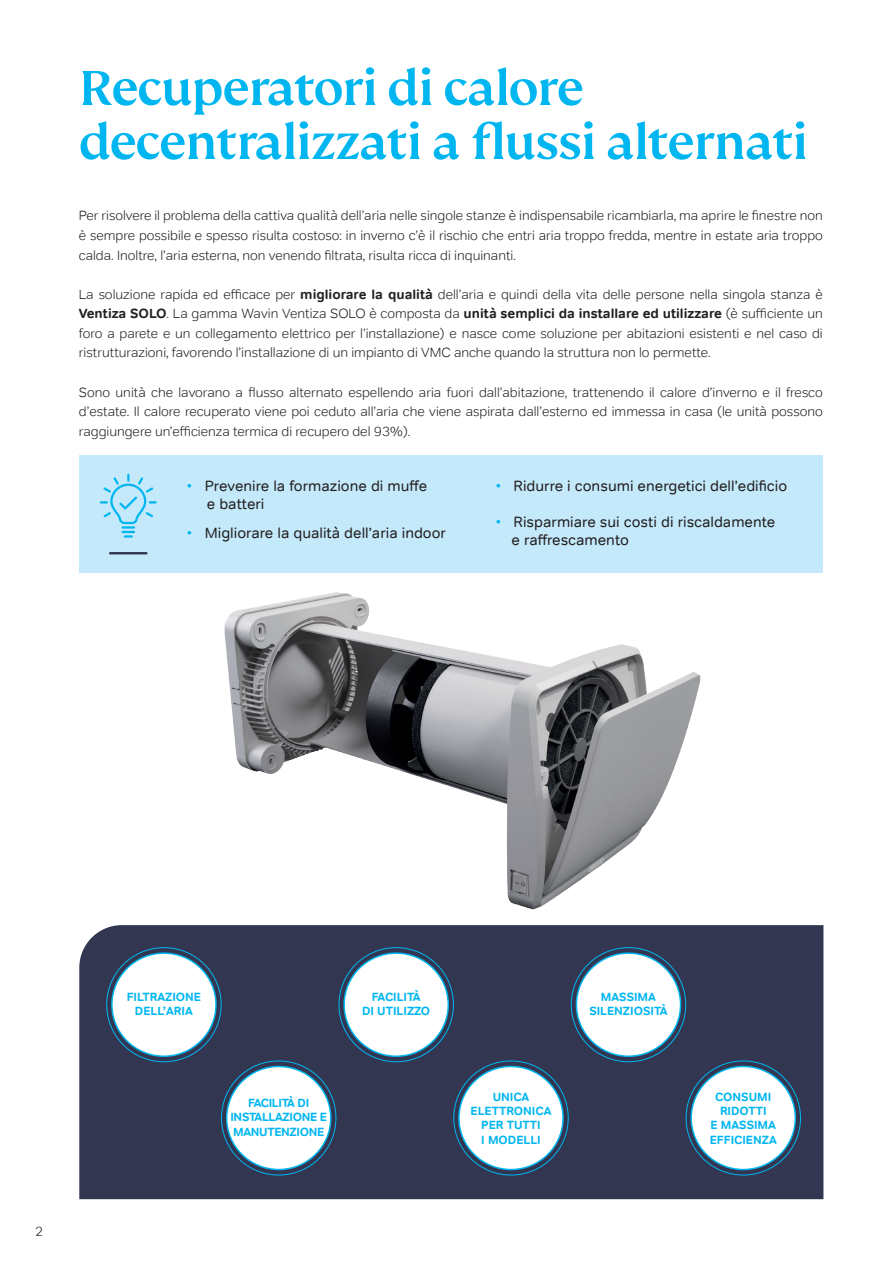
<style>
.page{position:relative;width:893px;height:1263px;background:#fff}
.page>*{position:absolute;margin:0;border:0;box-sizing:border-box;transform-origin:0 0}
.t1{font:500 54px/54px "FS Kim";letter-spacing:-.02em;color:#00b6f0}
.t2{font:15px/18px "Tondo";color:#231f20}
.t3{font:300 13.5px/19.5px "Tondo";color:#231f20;text-align:justify}
.t4{font:700 12px/14.4px "Tondo";color:#00b6f0;text-align:center}
.t5{font:700 12px/14.4px "Tondo";letter-spacing:-.025em;color:#00b6f0;text-align:center}
.s1{font-weight:700}
.s2{color:#00b6f0}
</style>
<div class="page">
<img style="left:224px;top:592px;width:477px;height:318px">
<div style="left:79px;top:925px;width:744px;height:274px;background:#323650"></div>
<div style="left:79px;top:455px;width:744px;height:118px;background:#c3e9fa"></div>
<hr style="left:110px;top:552px;width:36px;height:2px;background:#323650">
<svg style="left:100px;top:474px;width:57px;height:64px"></svg>
<svg style="left:107px;top:948px;width:114px;height:114px;background:#284e6e"></svg>
<div style="left:112px;top:953px;width:104px;height:103px;background:#fff;border-radius:50%"></div>
<div style="left:111px;top:952px;width:106px;height:105px;border:2px solid #00b6f0;border-radius:50%"></div>
<svg style="left:221px;top:1061px;width:115px;height:114px;background:#265374"></svg>
<div style="left:227px;top:1066px;width:104px;height:103px;background:#fff;border-radius:50%"></div>
<div style="left:226px;top:1066px;width:105px;height:104px;border:2px solid #00b6f0;border-radius:50%"></div>
<svg style="left:339px;top:948px;width:114px;height:114px;background:#284e6e"></svg>
<div style="left:344px;top:953px;width:104px;height:103px;background:#fff;border-radius:50%"></div>
<div style="left:343px;top:952px;width:106px;height:105px;border:2px solid #00b6f0;border-radius:50%"></div>
<svg style="left:454px;top:1061px;width:114px;height:114px;background:#284e6e"></svg>
<div style="left:459px;top:1066px;width:104px;height:103px;background:#fff;border-radius:50%"></div>
<div style="left:458px;top:1066px;width:106px;height:104px;border:2px solid #00b6f0;border-radius:50%"></div>
<svg style="left:571px;top:948px;width:115px;height:114px;background:#265273"></svg>
<div style="left:576px;top:953px;width:104px;height:103px;background:#fff;border-radius:50%"></div>
<div style="left:576px;top:952px;width:105px;height:105px;border:2px solid #00b6f0;border-radius:50%"></div>
<svg style="left:686px;top:1061px;width:114px;height:114px;background:#284f6f"></svg>
<div style="left:691px;top:1066px;width:104px;height:103px;background:#fff;border-radius:50%"></div>
<div style="left:690px;top:1066px;width:106px;height:104px;border:2px solid #00b6f0;border-radius:50%"></div>
<h1 class="t1" style="left:79px;top:61px;width:730px">Recuperatori di calore decentralizzati a flussi alternati</h1>
<p class="t3" style="left:79px;top:206px;width:745px">Per risolvere il problema della cattiva qualità dell’aria nelle singole stanze è indispensabile ricambiarla, ma aprire le finestre non è sempre possibile e spesso risulta costoso: in inverno c’è il rischio che entri aria troppo fredda, mentre in estate aria troppo calda. Inoltre, l’aria esterna, non venendo filtrata, risulta ricca di inquinanti.</p>
<p class="t3" style="left:79px;top:284px;width:745px">La soluzione rapida ed efficace per <span class="s1">migliorare la qualità</span> dell’aria e quindi della vita delle persone nella singola stanza è <span class="s1">Ventiza SOLO</span>. La gamma Wavin Ventiza SOLO è composta da <span class="s1">unità semplici da installare ed utilizzare</span> (è sufficiente un foro a parete e un collegamento elettrico per l’installazione) e nasce come soluzione per abitazioni esistenti e nel caso di ristrutturazioni, favorendo l’installazione di un impianto di VMC anche quando la struttura non lo permette.</p>
<p class="t3" style="left:79px;top:382px;width:745px">Sono unità che lavorano a flusso alternato espellendo aria fuori dall’abitazione, trattenendo il calore d’inverno e il fresco d’estate. Il calore recuperato viene poi ceduto all’aria che viene aspirata dall’esterno ed immessa in casa (le unità possono raggiungere un’efficienza termica di recupero del 93%).</p>
<p class="t2" style="left:207px;top:477px;width:222px;text-indent:-20px"><span class="s2">•</span> Prevenire la formazione di muffe e batteri</p>
<p class="t2" style="left:187px;top:524px;width:261px"><span class="s2">•</span> Migliorare la qualità dell’aria indoor</p>
<p class="t2" style="left:495px;top:477px;width:293px"><span class="s2">•</span> Ridurre i consumi energetici dell’edificio</p>
<p class="t2" style="left:512px;top:513px;width:265px;text-indent:-16px"><span class="s2">•</span> Risparmiare sui costi di riscaldamente e raffrescamento</p>
<p class="t3" style="left:35px;top:1222px;width:10px">2</p>
<p class="t4" style="left:127px;top:990px;width:76px">FILTRAZIONE<br>DELL’ARIA</p>
<p class="t4" style="left:362px;top:990px;width:70px">FACILITÀ<br>DI UTILIZZO</p>
<p class="t4" style="left:589px;top:990px;width:80px">MASSIMA<br>SILENZIOSITÀ</p>
<p class="t5" style="left:230px;top:1096px;width:98px">FACILITÀ DI<br>INSTALLAZIONE E<br>MANUTENZIONE</p>
<p class="t4" style="left:471px;top:1089px;width:82px">UNICA<br>ELETTRONICA<br>PER TUTTI<br>I MODELLI</p>
<p class="t4" style="left:710px;top:1089px;width:68px">CONSUMI<br>RIDOTTI<br>E MASSIMA<br>EFFICIENZA</p>
</div>
